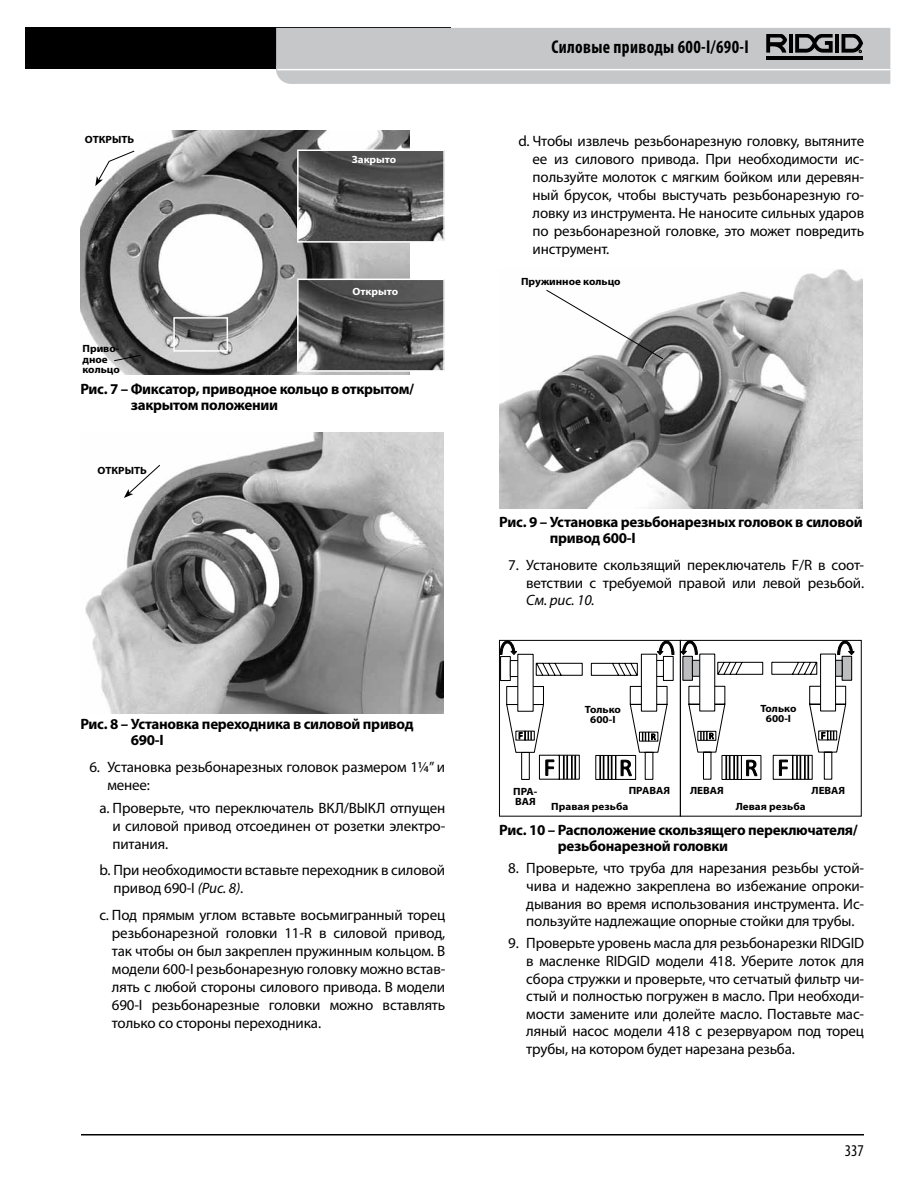
<style>
.page{position:relative;width:918px;height:1188px;background:#fff}
.page>*{position:absolute;margin:0;border:0;box-sizing:border-box;transform-origin:0 0}
.t1{font:700 condensed 18.6px "Myriad Pro";letter-spacing:.02em;color:#000;scale:.94 1}
.t2{font:condensed 16.5px "Myriad Pro";color:#000}
.t3{font:15px/18px "Myriad Pro";letter-spacing:-.01em;color:#000;text-align:justify}
.t4{font:700 15px/15.9px "Myriad Pro";letter-spacing:-.02em;color:#000}
.t5{font:italic 15px "Myriad Pro";letter-spacing:-.01em;color:#000}
.t6{font:700 10.5px/10.5px "Myriad Pro";color:#000;scale:1.06 1}
.t7{font:700 10.5px "Myriad Pro";color:#fff;scale:1.06 1}
.s1{font-style:italic}
</style>
<div class="page">
<div style="left:26px;top:28px;width:425px;height:41px;background:#000"></div>
<hr style="left:81px;top:1134px;width:783px;height:2px;background:#000">
<svg style="left:276px;top:28px;width:614px;height:56px;background:#bfc0c1"></svg>
<img style="left:81px;top:130px;width:328px;height:244px">
<img style="left:300px;top:153px;width:142px;height:87px">
<div style="left:297px;top:150px;width:148px;height:93px;border:2px solid #fff"></div>
<svg style="left:95px;top:150px;width:40px;height:36px"></svg>
<svg style="left:113px;top:354px;width:28px;height:8px"></svg>
<img style="left:300px;top:282px;width:142px;height:87px">
<div style="left:297px;top:279px;width:148px;height:93px;border:2px solid #fff"></div>
<div style="left:173px;top:317px;width:55px;height:35px;border:2px solid #fff"></div>
<img style="left:85px;top:433px;width:359px;height:281px">
<svg style="left:124px;top:464px;width:37px;height:34px"></svg>
<img style="left:499px;top:269px;width:364px;height:240px">
<svg style="left:546px;top:289px;width:118px;height:71px"></svg>
<svg style="left:771px;top:642px;width:84px;height:138px"></svg>
<svg style="left:682px;top:642px;width:82px;height:138px"></svg>
<div style="left:680px;top:640px;width:181px;height:176px;border:1px solid #000"></div>
<svg style="left:501px;top:642px;width:82px;height:138px"></svg>
<svg style="left:590px;top:642px;width:84px;height:138px"></svg>
<div style="left:499px;top:640px;width:182px;height:176px;border:1px solid #000"></div>
<p class="t6" style="left:85px;top:134px;width:48px">ОТКРЫТЬ</p>
<p class="t6" style="left:82px;top:343px;width:37px">Приво&shy;дное кольцо</p>
<p class="t7" style="left:352px;top:152px;width:43px">Закрыто</p>
<p class="t7" style="left:353px;top:285px;width:45px">Открыто</p>
<p class="t4" style="left:131px;top:380px;width:285px;text-indent:-50px">Рис. 7 – Фиксатор, приводное кольцо в открытом/ закрытом положении</p>
<p class="t6" style="left:98px;top:465px;width:48px">ОТКРЫТЬ</p>
<p class="t4" style="left:131px;top:715px;width:284px;text-indent:-50px">Рис. 8 – Установка переходника в силовой привод<br>690-I</p>
<p class="t3" style="left:107px;top:758px;width:339px;line-height:17.5px;text-indent:-18px">6. Установка резьбонарезных головок размером 11/4” и менее:</p>
<p class="t3" style="left:113px;top:798px;width:334px;text-indent:-13px">a. Проверьте, что переключатель ВКЛ/ВЫКЛ отпущен и силовой привод отсоединен от розетки электро&shy;питания.</p>
<p class="t3" style="left:114px;top:861px;width:333px;text-indent:-14px">b. При необходимости вставьте переходник в силовой привод 690-I <span class="s1">(Рис. 8)</span>.</p>
<p class="t3" style="left:112px;top:905px;width:335px;text-indent:-12px">c. Под прямым углом вставьте восьмигранный торец резьбонарезной головки 11-R в силовой привод, так чтобы он был закреплен пружинным кольцом. В модели 600-I резьбонарезную головку можно встав&shy;лять с любой стороны силового привода. В модели 690-I резьбонарезные головки можно вставлять только со стороны переходника.</p>
<p class="t1" style="left:552px;top:35px;width:211px">Силовые приводы 600-I/690-I</p>
<p class="t3" style="left:533px;top:131px;width:333px;text-indent:-14px">d. Чтобы извлечь резьбонарезную головку, вытяните ее из силового привода. При необходимости ис&shy;пользуйте молоток с мягким бойком или деревян&shy;ный брусок, чтобы выстучать резьбонарезную го&shy;ловку из инструмента. Не наносите сильных ударов по резьбонарезной головке, это может повредить инструмент.</p>
<p class="t6" style="left:521px;top:276px;width:96px">Пружинное кольцо</p>
<p class="t4" style="left:550px;top:513px;width:315px;text-indent:-50px">Рис. 9 – Установка резьбонарезных головок в силовой привод 600-I</p>
<p class="t3" style="left:508px;top:556px;width:357px;line-height:17.5px;text-align:right">7. Установите скользящий переключатель F/R в соот&shy;ветствии с требуемой правой или левой резьбой.</p>
<p class="t5" style="left:526px;top:591px;width:70px">См. рис. 10.</p>
<p class="t6" style="left:585px;top:704px;width:35px;text-align:center">Только<br>600-I</p>
<p class="t6" style="left:761px;top:703px;width:35px;text-align:center">Только<br>600-I</p>
<p class="t6" style="left:513px;top:786px;width:24px">ПРА-<br>ВАЯ</p>
<p class="t6" style="left:629px;top:785px;width:40px">ПРАВАЯ</p>
<p class="t6" style="left:690px;top:785px;width:33px">ЛЕВАЯ</p>
<p class="t6" style="left:811px;top:785px;width:33px">ЛЕВАЯ</p>
<p class="t6" style="left:551px;top:801px;width:74px">Правая резьба</p>
<p class="t6" style="left:736px;top:801px;width:68px">Левая резьба</p>
<p class="t4" style="left:558px;top:822px;width:302px;text-indent:-58px">Рис. 10 – Расположение скользящего переключателя/ резьбонарезной головки</p>
<p class="t3" style="left:526px;top:859px;width:339px;line-height:17.5px;text-indent:-18px">8. Проверьте, что труба для нарезания резьбы устой&shy;чива и надежно закреплена во избежание опроки&shy;дывания во время использования инструмента. Ис&shy;пользуйте надлежащие опорные стойки для трубы.</p>
<p class="t3" style="left:526px;top:934px;width:339px;line-height:17.5px;text-indent:-18px">9. Проверьте уровень масла для резьбонарезки RIDGID в масленке RIDGID модели 418. Уберите лоток для сбора стружки и проверьте, что сетчатый фильтр чи&shy;стый и полностью погружен в масло. При необходи&shy;мости замените или долейте масло. Поставьте мас&shy;ляный насос модели 418 с резервуаром под торец трубы, на котором будет нарезана резьба.</p>
<p class="t2" style="left:845px;top:1141px;width:21px">337</p>
</div>
